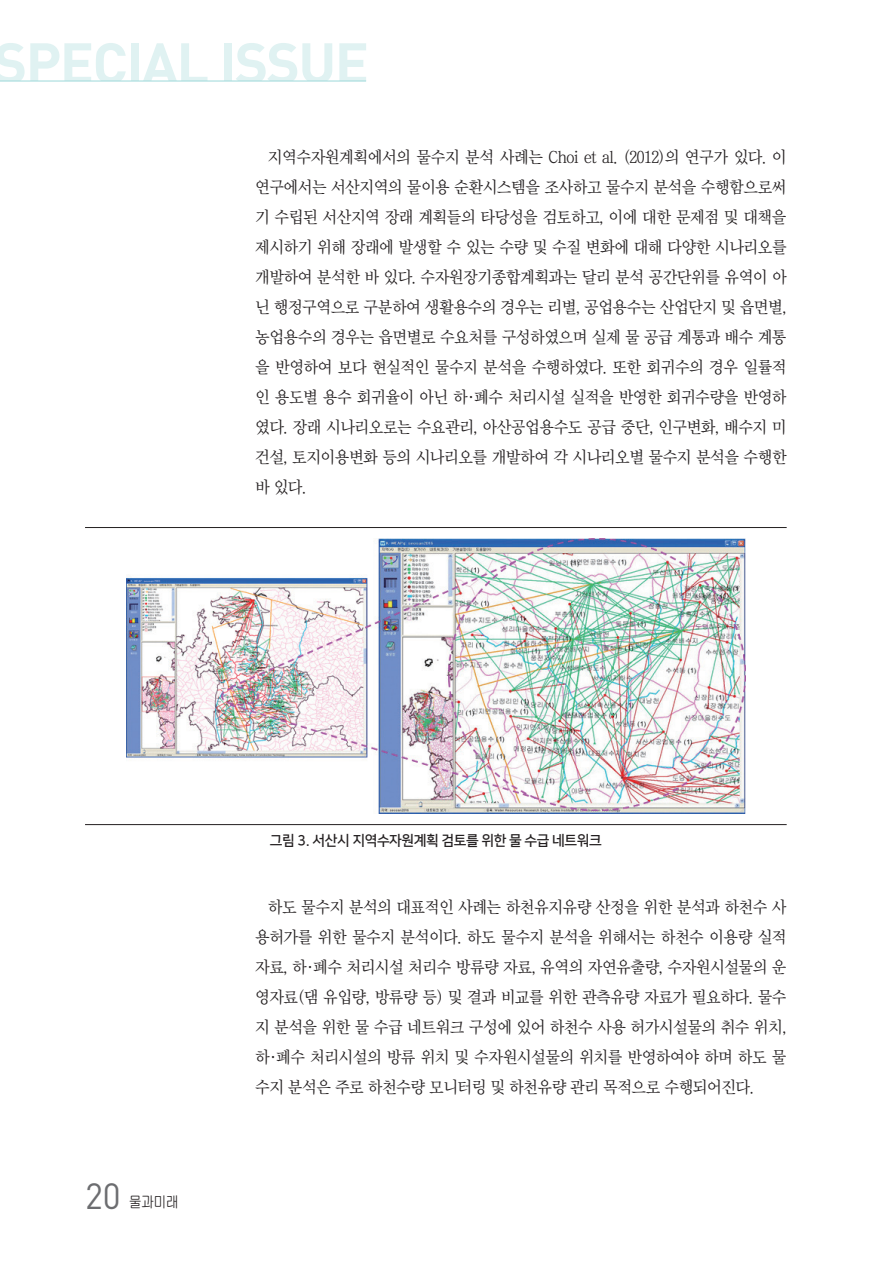
<style>
.page{position:relative;width:893px;height:1263px;background:#fff}
.page>*{position:absolute;margin:0;border:0;box-sizing:border-box;transform-origin:0 0}
.t1{font:700 57px "DIN Pro";letter-spacing:-.03em;color:#e0f2f2}
.t2{font:36px "DIN Pro";color:#6c6d70;scale:.95 1}
.t3{font:16.5px/30px "Chosun Sm";letter-spacing:-.03em;color:#231f20;text-align:justify}
.t4{font:14.25px "Nanum Square B";letter-spacing:-.03em;color:#231f20}
.t5{font:14.25px "Chosun Gu";color:#231f20;scale:.95 1}
</style>
<div class="page">
<hr style="left:0;top:81px;width:366px;height:1px;background:#9dd8d9">
<hr style="left:85px;top:527px;width:702px;height:1px;background:#231f20">
<hr style="left:85px;top:824px;width:702px;height:1px;background:#231f20">
<img style="left:127px;top:538px;width:618px;height:276px">
<h1 class="t1" style="left:-6px;top:25px;width:377px">SPECIAL ISSUE</h1>
<p class="t3" style="left:255px;top:142px;width:533px;text-indent:13px">지역수자원계획에서의 물수지 분석 사례는 Choi et al. (2012)의 연구가 있다. 이 연구에서는 서산지역의 물이용 순환시스템을 조사하고 물수지 분석을 수행함으로써 기 수립된 서산지역 장래 계획들의 타당성을 검토하고, 이에 대한 문제점 및 대책을 제시하기 위해 장래에 발생할 수 있는 수량 및 수질 변화에 대해 다양한 시나리오를 개발하여 분석한 바 있다. 수자원장기종합계획과는 달리 분석 공간단위를 유역이 아 닌 행정구역으로 구분하여 생활용수의 경우는 리별, 공업용수는 산업단지 및 읍면별, 농업용수의 경우는 읍면별로 수요처를 구성하였으며 실제 물 공급 계통과 배수 계통 을 반영하여 보다 현실적인 물수지 분석을 수행하였다. 또한 회귀수의 경우 일률적 인 용도별 용수 회귀율이 아닌 하·폐수 처리시설 실적을 반영한 회귀수량을 반영하 였다. 장래 시나리오로는 수요관리, 아산공업용수도 공급 중단, 인구변화, 배수지 미 건설, 토지이용변화 등의 시나리오를 개발하여 각 시나리오별 물수지 분석을 수행한 바 있다.</p>
<p class="t4" style="left:270px;top:833px;width:333px">그림 3. 서산시 지역수자원계획 검토를 위한 물 수급 네트워크</p>
<h2 class="t2" style="left:85px;top:1171px;width:39px">20</h2>
<p class="t5" style="left:129px;top:1195px;width:53px">물과미래</p>
<p class="t3" style="left:255px;top:892px;width:533px;text-indent:13px">하도 물수지 분석의 대표적인 사례는 하천유지유량 산정을 위한 분석과 하천수 사 용허가를 위한 물수지 분석이다. 하도 물수지 분석을 위해서는 하천수 이용량 실적 자료, 하·폐수 처리시설 처리수 방류량 자료, 유역의 자연유출량, 수자원시설물의 운 영자료(댐 유입량, 방류량 등) 및 결과 비교를 위한 관측유량 자료가 필요하다. 물수 지 분석을 위한 물 수급 네트워크 구성에 있어 하천수 사용 허가시설물의 취수 위치, 하·폐수 처리시설의 방류 위치 및 수자원시설물의 위치를 반영하여야 하며 하도 물 수지 분석은 주로 하천수량 모니터링 및 하천유량 관리 목적으로 수행되어진다.</p>
</div>
